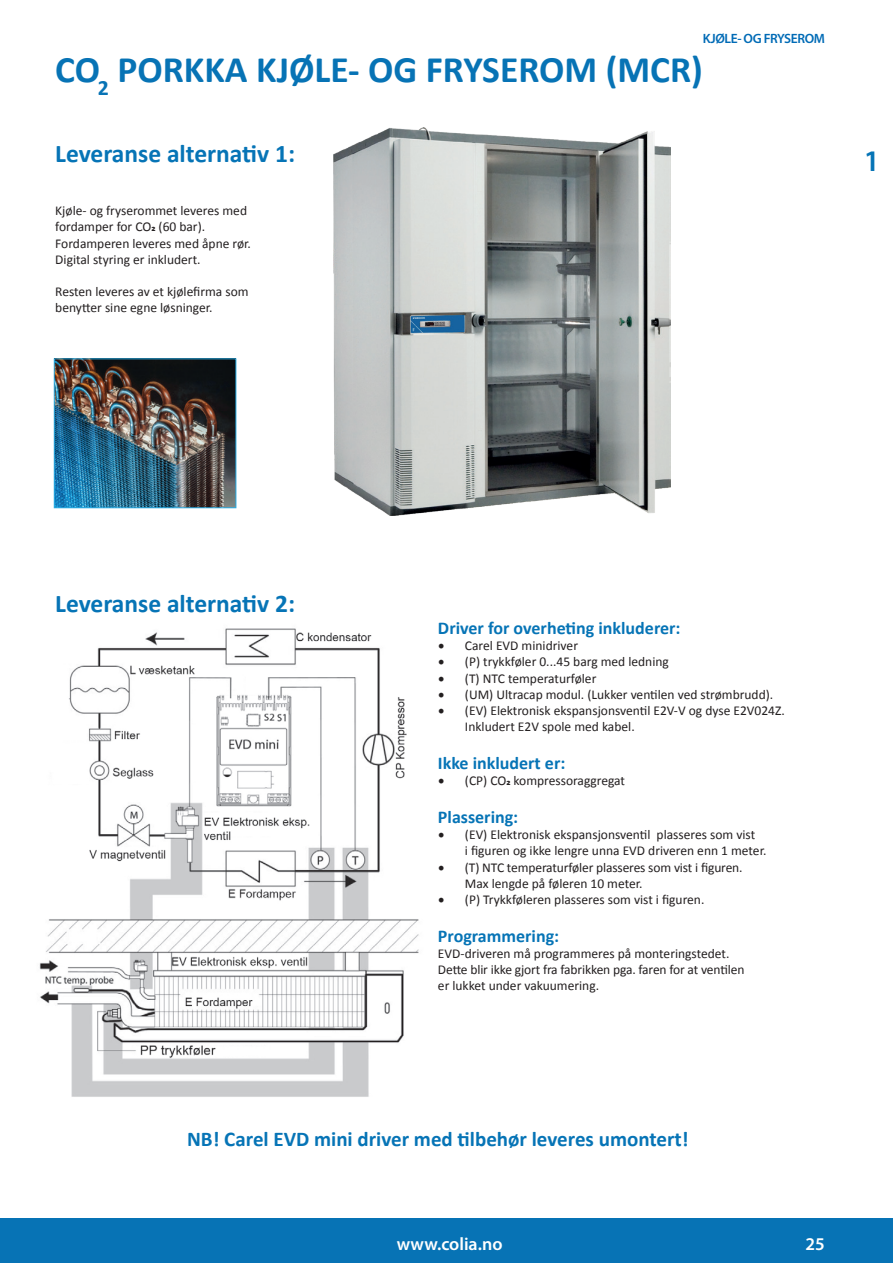
<style>
.page{position:relative;width:893px;height:1263px;background:#fff}
.page>*{position:absolute;margin:0;border:0;box-sizing:border-box;transform-origin:0 0}
.Produkt_heading{font:700 37.5px "Calibri";color:#0773b5}
.t1{font:600 30px "Myriad Pro";color:#0674b6}
.t2{font:700 25.5px "Calibri";color:#0674b6}
.t3{font:700 21px "Calibri";color:#0674b6}
.t4{font:700 18px "Calibri";color:#0674b6}
.t5{font:600 18px "Myriad Pro";color:#fff}
.t6{font:13.5px/16.2px "Calibri";color:#231f20}
.t7{font:600 13.5px "Myriad Pro";letter-spacing:-.03em;color:#006bb6}
.s1{font-weight:700}
.s2{font-family:"Minion Pro";font-size:18px}
</style>
<div class="page">
<div style="left:0;top:1218px;width:893px;height:45px;background:#0773b5"></div>
<img style="left:333px;top:127px;width:337px;height:388px">
<img style="left:56px;top:361px;width:178px;height:145px">
<div style="left:54px;top:359px;width:182px;height:149px;border:1px solid #29abe2"></div>
<img style="left:39px;top:628px;width:380px;height:469px">
<div style="left:878px;top:247px;width:15px;height:1016px;background:#fff"></div>
<p class="t7" style="left:703px;top:30px;width:124px">KJØLE- OG FRYSEROM</p>
<p class="Produkt_heading" style="left:55px;top:43px;width:649px">CO<sub>2</sub> PORKKA KJØLE- OG FRYSEROM (MCR)</p>
<p class="t2" style="left:55px;top:135px;width:241px">Leveranse alternativ 1:</p>
<p class="t6" style="left:55px;top:202px;width:197px">Kjøle- og fryserommet leveres med fordamper for CO<span class="s1">2</span> (60 bar).<br>Fordamperen leveres med åpne rør.<br>Digital styring er inkludert.</p>
<p class="t6" style="left:55px;top:283px;width:195px">Resten leveres av et kjølefirma som benytter sine egne løsninger.</p>
<h2 class="t1" style="left:864px;top:142px;width:18px">1</h2>
<p class="t2" style="left:55px;top:586px;width:241px">Leveranse alternativ 2:</p>
<p class="t4" style="left:438px;top:615px;width:244px">Driver for overheting inkluderer:</p>
<p class="t6" style="left:438px;top:637px;width:142px"><span class="s2">•</span> Carel EVD minidriver</p>
<p class="t6" style="left:438px;top:653px;width:232px"><span class="s2">•</span> (P) trykkføler 0...45 barg med ledning</p>
<p class="t6" style="left:438px;top:670px;width:160px"><span class="s2">•</span> (T) NTC temperaturføler</p>
<p class="t6" style="left:438px;top:686px;width:337px"><span class="s2">•</span> (UM) Ultracap modul. (Lukker ventilen ved strømbrudd).</p>
<p class="t6" style="left:465px;top:702px;width:321px;text-indent:-27px"><span class="s2">•</span> (EV) Elektronisk ekspansjonsventil E2V-V og dyse E2V024Z.<br>Inkludert E2V spole med kabel.</p>
<p class="t4" style="left:438px;top:750px;width:129px">Ikke inkludert er:</p>
<p class="t6" style="left:438px;top:772px;width:189px"><span class="s2">•</span> (CP) CO<span class="s1">2</span> kompressoraggregat</p>
<p class="t4" style="left:438px;top:804px;width:82px">Plassering:</p>
<p class="t6" style="left:465px;top:826px;width:303px;text-indent:-27px"><span class="s2">•</span> (EV) Elektronisk ekspansjonsventil plasseres som vist<br>i figuren og ikke lengre unna EVD driveren enn 1 meter.</p>
<p class="t6" style="left:465px;top:859px;width:279px;text-indent:-27px"><span class="s2">•</span> (T) NTC temperaturføler plasseres som vist i figuren.<br>Max lengde på føleren 10 meter.</p>
<p class="t6" style="left:438px;top:891px;width:268px"><span class="s2">•</span> (P) Trykkføleren plasseres som vist i figuren.</p>
<p class="t4" style="left:438px;top:923px;width:123px">Programmering:</p>
<p class="t6" style="left:438px;top:945px;width:308px">EVD-driveren må programmeres på monteringstedet.<br>Dette blir ikke gjort fra fabrikken pga. faren for at ventilen er lukket under vakuumering.</p>
<p class="t3" style="left:187px;top:1124px;width:503px">NB! Carel EVD mini driver med tilbehør leveres umontert!</p>
<h3 class="t5" style="left:397px;top:1232px;width:107px">www.colia.no</h3>
<h3 class="t5" style="left:806px;top:1232px;width:21px">25</h3>
</div>
